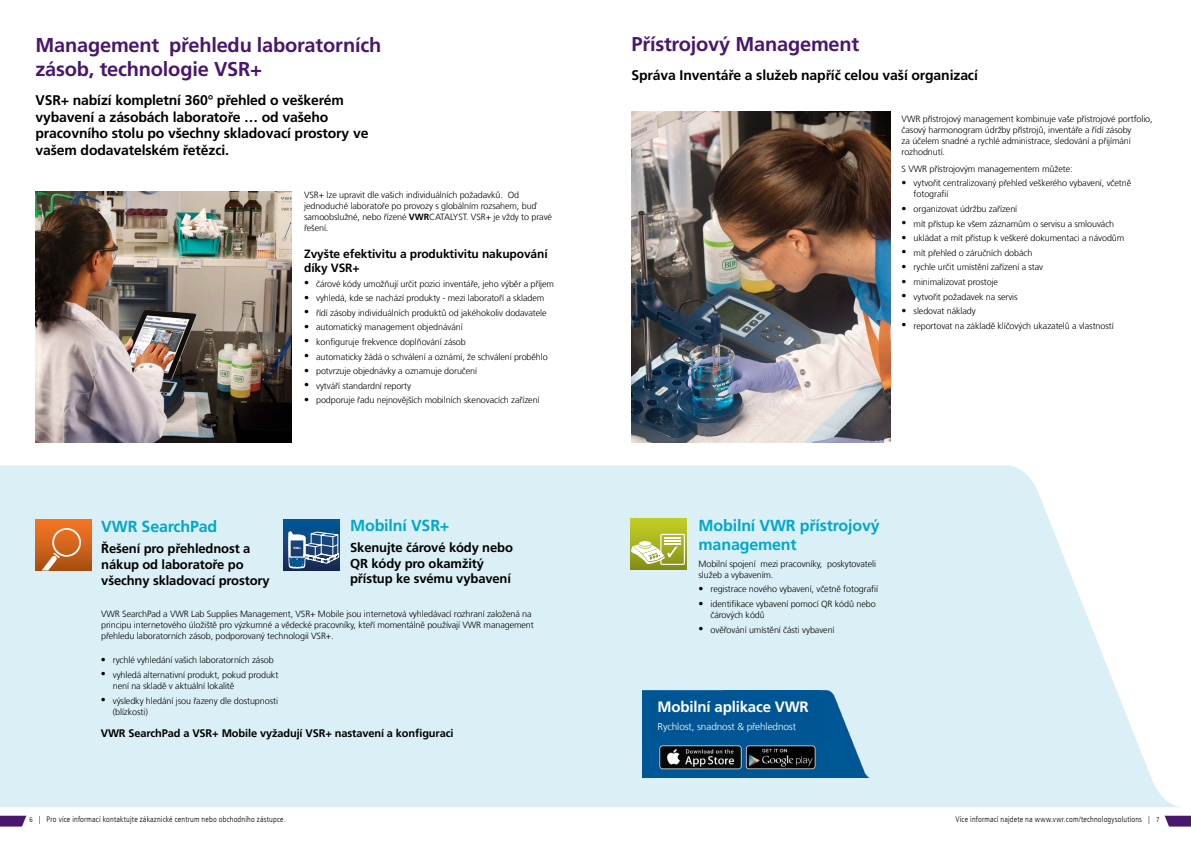
<style>
.page{position:relative;width:1191px;height:842px;background:#fff}
.page>*{position:absolute;margin:0;border:0;box-sizing:border-box;transform-origin:0 0}
.t1{font:700 20px/24px "Frutiger LT Com";letter-spacing:-.01em;color:#49176d}
.t2{font:700 16px/19.2px "Frutiger LT Com";letter-spacing:-.01em;color:#00a8cb}
.t3{font:700 15px "Frutiger LT Com";letter-spacing:-.01em;color:#fff}
.t4{font:700 14px/16.8px "Frutiger LT Com";letter-spacing:-.01em;color:#000}
.t5{font:700 13px/15.6px "Frutiger LT Com";letter-spacing:-.01em;color:#000}
.t6{font:700 12px/14.4px "Frutiger LT Com";letter-spacing:-.01em;color:#000}
.t7{font:700 11px "Frutiger LT Com";letter-spacing:-.01em;color:#000}
.t8{font:300 10px "Frutiger LT Com";letter-spacing:-.01em;color:#fff}
.t9{font:300 9px/11px "Frutiger LT Com";letter-spacing:-.01em;color:#000}
.t10{font:300 condensed 8px "Frutiger LT Com";letter-spacing:.02em;color:#000}
.t11{font:900 condensed 3.1px "Frutiger Neue LTW1 G";color:#fff}
.s1{font-weight:700}
.s2{font-stretch:condensed;font-size:10px}
.s3{font-size:7px}
</style>
<div class="page">
<svg style="left:0;top:465px;width:1179px;height:342px;background:#ddf0f6"></svg>
<svg style="left:1164px;top:816px;width:27px;height:10px"></svg>
<svg style="left:0;top:816px;width:27px;height:10px"></svg>
<div style="left:35px;top:520px;width:56px;height:50px;background:linear-gradient(to bottom,#fa7724,#aa5011)"></div>
<svg style="left:42px;top:528px;width:39px;height:42px;background:#d3783b"></svg>
<svg style="left:284px;top:520px;width:56px;height:50px"></svg>
<svg style="left:285px;top:520px;width:54px;height:49px;background:#426e97"></svg>
<img style="left:35px;top:191px;width:257px;height:251px">
<img style="left:631px;top:112px;width:259px;height:330px">
<svg style="left:631px;top:519px;width:55px;height:50px"></svg>
<svg style="left:631px;top:534px;width:54px;height:31px"></svg>
<img style="left:819px;top:690px;width:52px;height:87px">
<img style="left:642px;top:690px;width:177px;height:87px">
<div style="left:651px;top:695px;width:173px;height:45px;background:#005695"></div>
<h1 class="t1" style="left:36px;top:33px;width:347px">Management přehledu laboratorních zásob, technologie VSR+</h1>
<h3 class="t4" style="left:36px;top:92px;width:334px">VSR+ nabízí kompletní 360° přehled o veškerém vybavení a zásobách laboratoře … od vašeho pracovního stolu po všechny skladovací prostory ve vašem dodavatelském řetězci.</h3>
<p class="t9" style="left:304px;top:190px;width:249px">VSR+ lze upravit dle vašich individuálních požadavků. Od jednoduché laboratoře po provozy s globálním rozsahem, buď samoobslužné, nebo řízené <span class="s1">VWR</span>CATALYST. VSR+ je vždy to pravé řešení.</p>
<h3 class="t6" style="left:304px;top:246px;width:245px">Zvyšte efektivitu a produktivitu nakupování díky VSR+</h3>
<p class="t9" style="left:304px;top:278px;width:251px"><span class="s2">•</span> čárové kódy umožňují určit pozici inventáře, jeho výběr a příjem</p>
<p class="t9" style="left:304px;top:293px;width:242px"><span class="s2">•</span> vyhledá, kde se nachází produkty - mezi laboratoří a skladem</p>
<p class="t9" style="left:304px;top:307px;width:244px"><span class="s2">•</span> řídí zásoby individuálních produktů od jakéhokoliv dodavatele</p>
<p class="t9" style="left:304px;top:322px;width:160px"><span class="s2">•</span> automatický management objednávání</p>
<p class="t9" style="left:304px;top:336px;width:163px"><span class="s2">•</span> konfiguruje frekvence doplňování zásob</p>
<p class="t9" style="left:304px;top:351px;width:245px"><span class="s2">•</span> automaticky žádá o schválení a oznámí, že schválení proběhlo</p>
<p class="t9" style="left:304px;top:366px;width:175px"><span class="s2">•</span> potvrzuje objednávky a oznamuje doručení</p>
<p class="t9" style="left:304px;top:380px;width:108px"><span class="s2">•</span> vytváří standardní reporty</p>
<p class="t9" style="left:304px;top:395px;width:237px"><span class="s2">•</span> podporuje řadu nejnovějších mobilních skenovacích zařízení</p>
<h2 class="t2" style="left:350px;top:516px;width:101px">Mobilní VSR+</h2>
<h3 class="t5" style="left:350px;top:540px;width:164px">Skenujte čárové kódy nebo<br>QR kódy pro okamžitý přístup ke svému vybavení</h3>
<h2 class="t2" style="left:101px;top:517px;width:118px">VWR SearchPad</h2>
<h3 class="t5" style="left:101px;top:541px;width:170px">Řešení pro přehlednost a nákup od laboratoře po všechny skladovací prostory</h3>
<p class="t9" style="left:101px;top:608px;width:434px">VWR SearchPad a VWR Lab Supplies Management, VSR+ Mobile jsou internetová vyhledávací rozhraní založená na principu internetového úložiště pro výzkumné a vědecké pracovníky, kteří momentálně používají VWR management přehledu laboratorních zásob, podporovaný technologií VSR+.</p>
<p class="t11" style="left:293px;top:546px;width:9px">VSR+</p>
<p class="t9" style="left:101px;top:655px;width:174px"><span class="s2">•</span> rychlé vyhledání vašich laboratorních zásob</p>
<p class="t9" style="left:113px;top:669px;width:167px;text-indent:-12px"><span class="s2">•</span> vyhledá alternativní produkt, pokud produkt není na skladě v aktuální lokalitě</p>
<p class="t9" style="left:113px;top:695px;width:167px;text-indent:-12px"><span class="s2">•</span> výsledky hledání jsou řazeny dle dostupnosti (blízkosti)</p>
<p class="t7" style="left:101px;top:727px;width:354px">VWR SearchPad a VSR+ Mobile vyžadují VSR+ nastavení a konfiguraci</p>
<h1 class="t1" style="left:631px;top:32px;width:229px">Přístrojový Management</h1>
<h3 class="t4" style="left:631px;top:67px;width:348px">Správa Inventáře a služeb napříč celou vaší organizací</h3>
<p class="t9" style="left:901px;top:113px;width:253px">VWR přístrojový management kombinuje vaše přístrojové portfolio, časový harmonogram údržby přístrojů, inventáře a řídí zásoby<br>za účelem snadné a rychlé administrace, sledování a přijímání rozhodnutí.</p>
<p class="t9" style="left:901px;top:163px;width:172px">S VWR přístrojovým managementem můžete:</p>
<p class="t9" style="left:913px;top:178px;width:219px;text-indent:-12px"><span class="s2">•</span> vytvořit centralizovaný přehled veškerého vybavení, včetně fotografií</p>
<p class="t9" style="left:901px;top:204px;width:117px"><span class="s2">•</span> organizovat údržbu zařízení</p>
<p class="t9" style="left:901px;top:218px;width:214px"><span class="s2">•</span> mít přístup ke všem záznamům o servisu a smlouvách</p>
<p class="t9" style="left:901px;top:233px;width:224px"><span class="s2">•</span> ukládat a mít přístup k veškeré dokumentaci a návodům</p>
<p class="t9" style="left:901px;top:247px;width:132px"><span class="s2">•</span> mít přehled o záručních dobách</p>
<p class="t9" style="left:901px;top:262px;width:143px"><span class="s2">•</span> rychle určit umístění zařízení a stav</p>
<p class="t9" style="left:901px;top:277px;width:98px"><span class="s2">•</span> minimalizovat prostoje</p>
<p class="t9" style="left:901px;top:291px;width:118px"><span class="s2">•</span> vytvořit požadavek na servis</p>
<p class="t9" style="left:901px;top:306px;width:76px"><span class="s2">•</span> sledovat náklady</p>
<p class="t9" style="left:901px;top:320px;width:214px"><span class="s2">•</span> reportovat na základě klíčových ukazatelů a vlastností</p>
<h2 class="t2" style="left:698px;top:516px;width:183px">Mobilní VWR přístrojový management</h2>
<p class="t9" style="left:698px;top:558px;width:179px">Mobilní spojení mezi pracovníky, poskytovateli služeb a vybavením.</p>
<p class="t9" style="left:698px;top:584px;width:181px"><span class="s2">•</span> registrace nového vybavení, včetně fotografií</p>
<p class="t9" style="left:710px;top:598px;width:167px;text-indent:-12px"><span class="s2">•</span> identifikace vybavení pomocí QR kódů nebo čárových kódů</p>
<p class="t9" style="left:698px;top:624px;width:137px"><span class="s2">•</span> ověřování umístění části vybavení</p>
<h3 class="t3" style="left:657px;top:698px;width:153px">Mobilní aplikace VWR</h3>
<p class="t8" style="left:657px;top:721px;width:140px">Rychlost, snadnost &amp; přehlednost</p>
<p class="t10" style="left:29px;top:814px;width:258px"><span class="s3">6</span> | Pro více informací kontaktujte zákaznické centrum nebo obchodního zástupce.</p>
<p class="t10" style="left:955px;top:814px;width:205px">Více informací najdete na www.vwr.com/technologysolutions | <span class="s3">7</span></p>
</div>
